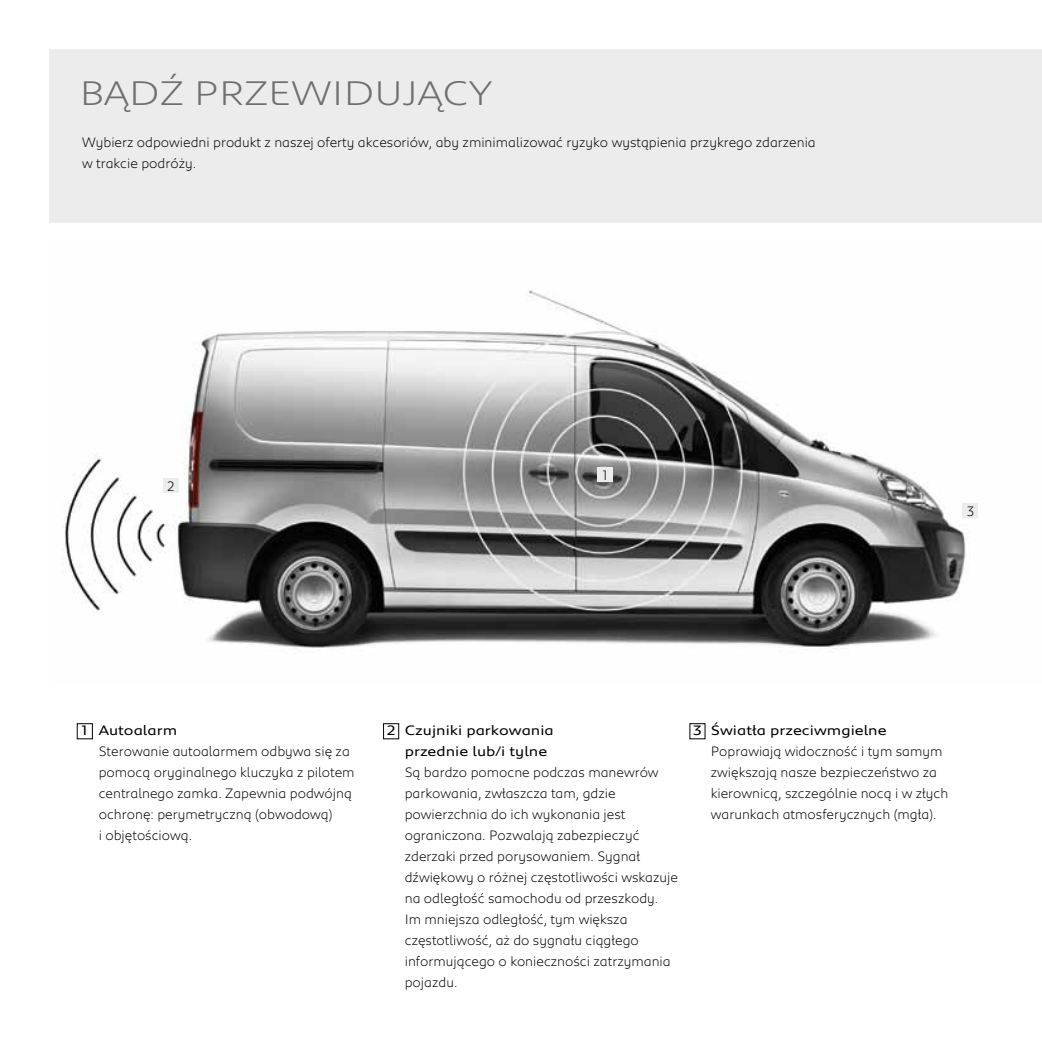
<style>
.page{position:relative;width:1042px;height:1042px;background:#fff}
.page>*{position:absolute;margin:0;border:0;box-sizing:border-box;transform-origin:0 0}
.t1{font:300 35px "Peugeot Expanded";color:#6f6f6e}
.t2{font:300 14px/21px "Peugeot";color:#000}
.t3{font:14px/21px "Peugeot Expanded";color:#000}
</style>
<div class="page">
<div style="left:50px;top:50px;width:992px;height:173px;background:#ececed"></div>
<img style="left:62px;top:290px;width:916px;height:359px">
<div style="left:383px;top:723px;width:16px;height:16px;border:1px solid #000"></div>
<div style="left:77px;top:723px;width:16px;height:16px;border:1px solid #000"></div>
<div style="left:690px;top:723px;width:15px;height:16px;border:1px solid #000"></div>
<div style="left:163px;top:478px;width:16px;height:14px;background:#ececed"></div>
<div style="left:597px;top:467px;width:16px;height:14px;background:#ececed"></div>
<div style="left:962px;top:503px;width:16px;height:14px;background:#ececed"></div>
<h1 class="t1" style="left:79px;top:69px;width:414px">BĄDŹ PRZEWIDUJĄCY</h1>
<p class="t2" style="left:82px;top:131px;width:735px">Wybierz odpowiedni produkt z naszej oferty akcesoriów, aby zminimalizować ryzyko wystąpienia przykrego zdarzenia w trakcie podróży.</p>
<p class="t2" style="left:167px;top:475px;width:10px">2</p>
<p class="t2" style="left:601px;top:464px;width:10px">1</p>
<p class="t2" style="left:966px;top:499px;width:10px">3</p>
<p class="t3" style="left:99px;top:719px;width:80px">Autoalarm</p>
<p class="t2" style="left:99px;top:740px;width:257px">Sterowanie autoalarmem odbywa się za pomocą oryginalnego kluczyka z pilotem centralnego zamka. Zapewnia podwójną ochronę: perymetryczną (obwodową)<br>i objętościową.</p>
<p class="t3" style="left:405px;top:719px;width:151px">Czujniki parkowania przednie lub/i tylne</p>
<p class="t2" style="left:405px;top:761px;width:275px">Są bardzo pomocne podczas manewrów parkowania, zwłaszcza tam, gdzie powierzchnia do ich wykonania jest ograniczona. Pozwalają zabezpieczyć zderzaki przed porysowaniem. Sygnał dźwiękowy o różnej częstotliwości wskazuje na odległość samochodu od przeszkody.<br>Im mniejsza odległość, tym większa częstotliwość, aż do sygnału ciągłego informującego o konieczności zatrzymania pojazdu.</p>
<p class="t3" style="left:82px;top:719px;width:7px">1</p>
<p class="t3" style="left:387px;top:719px;width:10px">2</p>
<p class="t3" style="left:693px;top:719px;width:10px">3</p>
<p class="t3" style="left:711px;top:719px;width:177px">Światła przeciwmgielne</p>
<p class="t2" style="left:711px;top:740px;width:239px">Poprawiają widoczność i tym samym zwiększają nasze bezpieczeństwo za kierownicą, szczególnie nocą i w złych warunkach atmosferycznych (mgła).</p>
</div>
